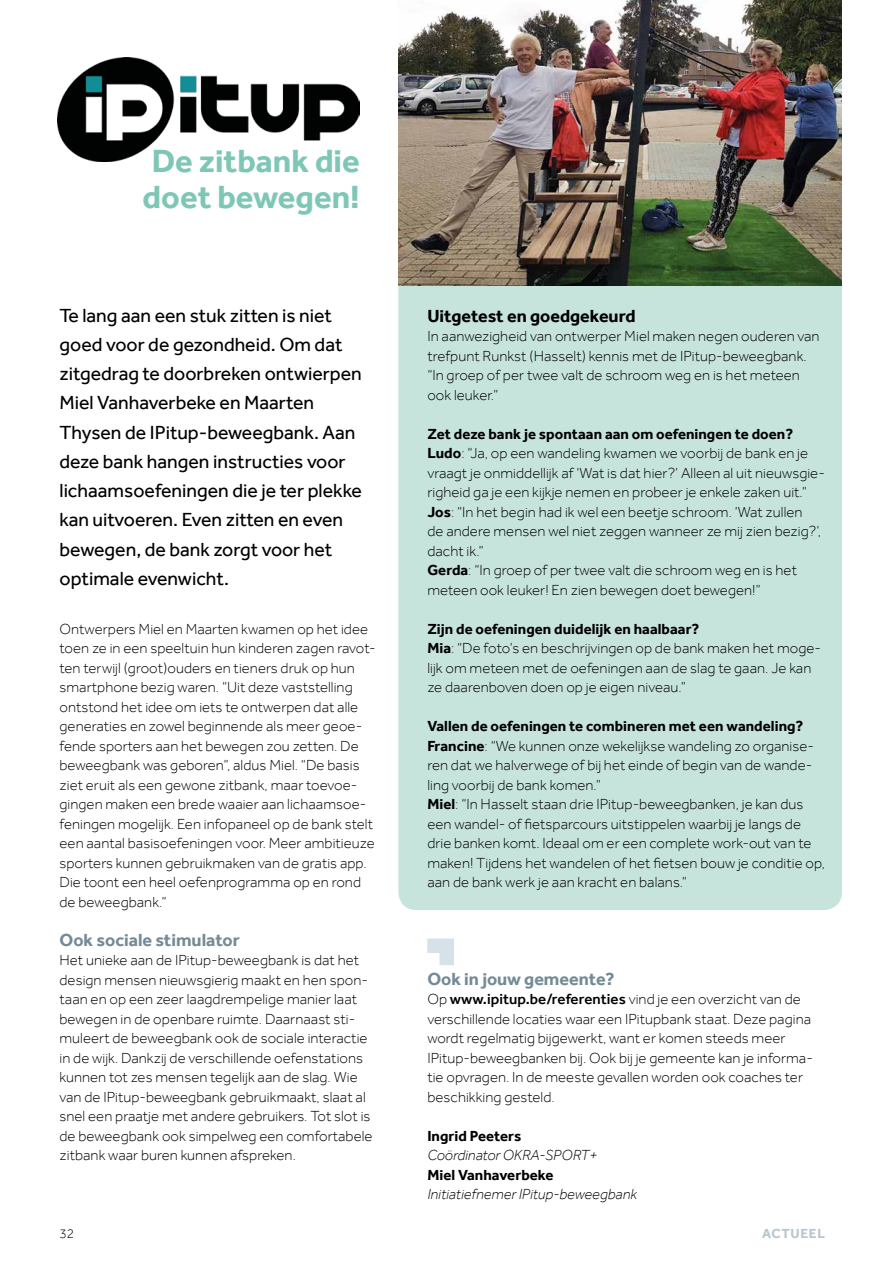
<style>
.page{position:relative;width:893px;height:1263px;background:#fff}
.page>*{position:absolute;margin:0;border:0;box-sizing:border-box;transform-origin:0 0}
.t1{font:700 33px/36px "Effra";color:#7ec7b7}
.t2{font:19.5px/29.2px "Effra";color:#000}
.t3{font:700 18px "Effra";color:#748a96}
.t4{font:700 18px "Effra";color:#000}
.t5{font:300 15px/19.5px "Effra";letter-spacing:.005em;color:#000}
.t6{font:italic 300 15px "Effra";letter-spacing:.005em;color:#000}
.t7{font:700 15px "Effra";letter-spacing:.005em;color:#000}
.t8{font:700 13.5px "Effra";letter-spacing:.05em;color:#b7c5cd}
.t9{font:300 13.5px "Effra";color:#000}
.s1{font-weight:700}
.s2{font-weight:500}
</style>
<div class="page">
<div style="left:398px;top:285px;width:444px;height:625px;background:#c7e4dc"></div>
<svg style="left:427px;top:938px;width:27px;height:27px"></svg>
<img style="left:57px;top:57px;width:303px;height:105px">
<img style="left:398px;top:0;width:444px;height:285px">
<h1 class="t1" style="left:143px;top:142px;width:219px">De zitbank die doet bewegen!</h1>
<p class="t2" style="left:60px;top:300px;width:304px">Te lang aan een stuk zitten is niet goed voor de gezondheid. Om dat zitgedrag te doorbreken ontwierpen<br>Miel Vanhaverbeke en Maarten<br>Thysen de IPitup-beweegbank. Aan deze bank hangen instructies voor lichaamsoefeningen die je ter plekke kan uitvoeren. Even zitten en even bewegen, de bank zorgt voor het optimale evenwicht.</p>
<p class="t5" style="left:60px;top:619px;width:318px">Ontwerpers Miel en Maarten kwamen op het idee toen ze in een speeltuin hun kinderen zagen ravot&shy;ten terwijl (groot)ouders en tieners druk op hun smartphone bezig waren. “Uit deze vaststelling ontstond het idee om iets te ontwerpen dat alle generaties en zowel beginnende als meer geoe&shy;fende sporters aan het bewegen zou zetten. De beweegbank was geboren”, aldus Miel. “De basis ziet eruit als een gewone zitbank, maar toevoe&shy;gingen maken een brede waaier aan lichaamsoe&shy;feningen mogelijk. Een infopaneel op de bank stelt een aantal basisoefeningen voor. Meer ambitieuze sporters kunnen gebruikmaken van de gratis app.<br>Die toont een heel oefenprogramma op en rond de beweegbank.”</p>
<p class="t3" style="left:60px;top:929px;width:182px">Ook sociale stimulator</p>
<p class="t5" style="left:60px;top:950px;width:315px">Het unieke aan de IPitup-beweegbank is dat het design mensen nieuwsgierig maakt en hen spon&shy;taan en op een zeer laagdrempelige manier laat bewegen in de openbare ruimte. Daarnaast sti&shy;muleert de beweegbank ook de sociale interactie in de wijk. Dankzij de verschillende oefenstations kunnen tot zes mensen tegelijk aan de slag. Wie van de IPitup-beweegbank gebruikmaakt, slaat al snel een praatje met andere gebruikers. Tot slot is de beweegbank ook simpelweg een comfortabele zitbank waar buren kunnen afspreken.</p>
<p class="t4" style="left:427px;top:305px;width:210px">Uitgetest en goedgekeurd</p>
<p class="t5" style="left:427px;top:326px;width:394px">In aanwezigheid van ontwerper Miel maken negen ouderen van trefpunt Runkst (Hasselt) kennis met de IPitup-beweegbank. “In groep of per twee valt de schroom weg en is het meteen ook leuker.”</p>
<p class="t5" style="left:427px;top:424px;width:399px"><span class="s1">Zet deze bank je spontaan aan om oefeningen te doen?<br>Ludo</span>: “Ja, op een wandeling kwamen we voorbij de bank en je vraagt je onmiddellijk af ‘Wat is dat hier?’ Alleen al uit nieuwsgie&shy;righeid ga je een kijkje nemen en probeer je enkele zaken uit.” <span class="s1">Jos</span>: “In het begin had ik wel een beetje schroom. ‘Wat zullen<br>de andere mensen wel niet zeggen wanneer ze mij zien bezig?’, dacht ik.”<br><span class="s1">Gerda</span>: “In groep of per twee valt die schroom weg en is het meteen ook leuker! En zien bewegen doet bewegen!”</p>
<p class="t5" style="left:427px;top:619px;width:395px"><span class="s1">Zijn de oefeningen duidelijk en haalbaar?<br>Mia</span>: “De foto’s en beschrijvingen op de bank maken het moge&shy;lijk om meteen met de oefeningen aan de slag te gaan. Je kan ze daarenboven doen op je eigen niveau.”</p>
<p class="t5" style="left:427px;top:716px;width:399px"><span class="s1">Vallen de oefeningen te combineren met een wandeling?<br>Francine</span>: “We kunnen onze wekelijkse wandeling zo organise&shy;ren dat we halverwege of bij het einde of begin van de wande&shy;ling voorbij de bank komen.”<br><span class="s1">Miel</span>: “In Hasselt staan drie IPitup-beweegbanken, je kan dus een wandel- of fietsparcours uitstippelen waarbij je langs de drie banken komt. Ideaal om er een complete work-out van te maken! Tijdens het wandelen of het fietsen bouw je conditie op, aan de bank werk je aan kracht en balans.”</p>
<p class="t3" style="left:427px;top:968px;width:189px">Ook in jouw gemeente?</p>
<p class="t5" style="left:427px;top:989px;width:387px">Op <span class="s2">www.ipitup.be/referenties</span> vind je een overzicht van de verschillende locaties waar een IPitupbank staat. Deze pagina wordt regelmatig bijgewerkt, want er komen steeds meer IPitup-beweegbanken bij. Ook bij je gemeente kan je informa&shy;tie opvragen. In de meeste gevallen worden ook coaches ter beschikking gesteld.</p>
<p class="t7" style="left:427px;top:1127px;width:95px">Ingrid Peeters</p>
<p class="t6" style="left:427px;top:1147px;width:172px">Coördinator OKRA-SPORT+</p>
<p class="t7" style="left:427px;top:1166px;width:128px">Miel Vanhaverbeke</p>
<p class="t6" style="left:427px;top:1186px;width:211px">Initiatiefnemer IPitup-beweegbank</p>
<p class="t9" style="left:60px;top:1225px;width:16px">32</p>
<p class="t8" style="left:762px;top:1225px;width:64px">ACTUEEL</p>
</div>
